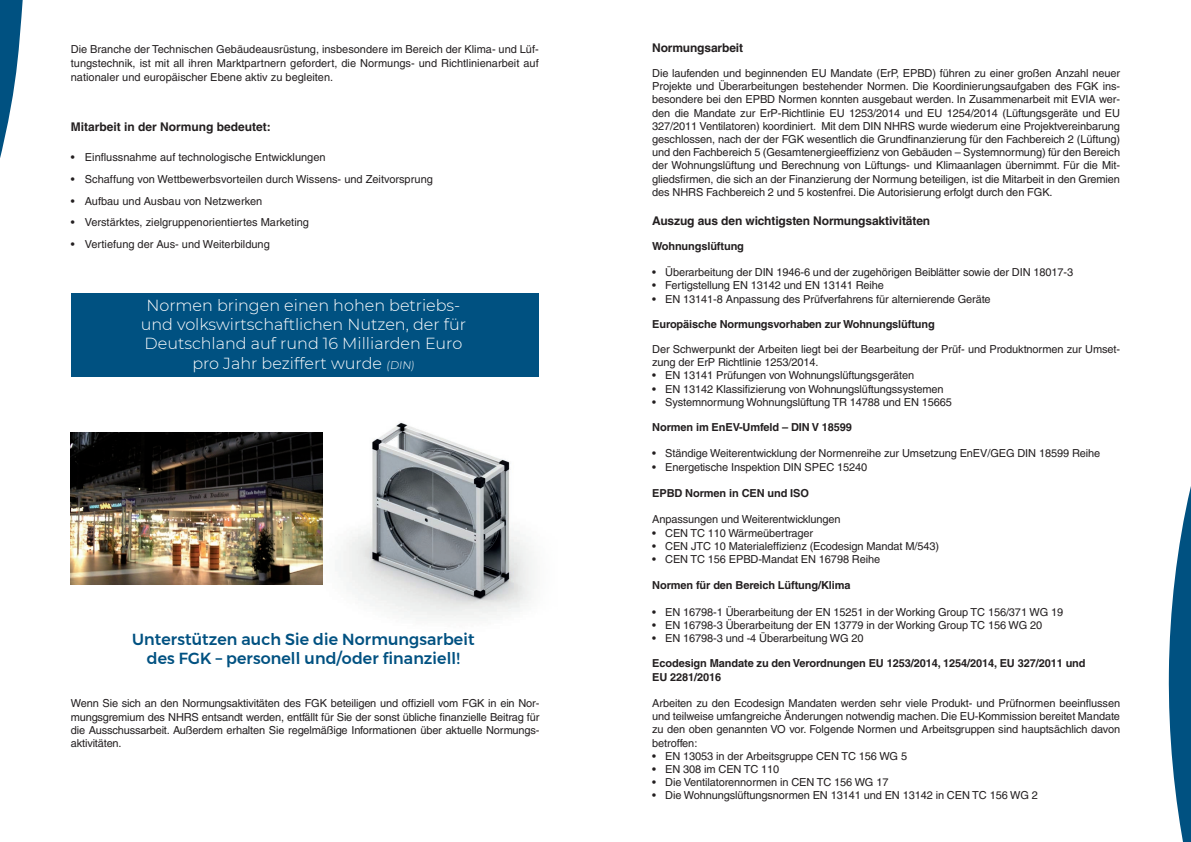
<style>
.page{position:relative;width:1191px;height:842px;background:#fff}
.page>*{position:absolute;margin:0;border:0;box-sizing:border-box;transform-origin:0 0}
.t1{font:300 16px/19.2px "Montserrat";color:#fff;text-align:center}
.t2{font:500 16px/19.2px "Montserrat";color:#005181;text-align:center}
.t3{font:700 12px "Helvetica";letter-spacing:-.01em;color:#231f20}
.t4{font:11px/13.2px "Helvetica";letter-spacing:-.01em;color:#231f20;text-align:justify}
.t5{font:700 11px/13.2px "Helvetica";letter-spacing:-.01em;color:#231f20}
.s1{font-size:11px}
</style>
<div class="page">
<div style="left:71px;top:293px;width:468px;height:84px;background:#005181"></div>
<img style="left:284px;top:422px;width:250px;height:197px">
<img style="left:71px;top:432px;width:251px;height:152px">
<svg style="left:0;top:0;width:23px;height:158px"></svg>
<svg style="left:1168px;top:486px;width:23px;height:356px"></svg>
<p class="t4" style="left:71px;top:43px;width:469px">Die Branche der Technischen Gebäudeausrüstung, insbesondere im Bereich der Klima- und Lüf&shy;tungstechnik, ist mit all ihren Marktpartnern gefordert, die Normungs- und Richtlinienarbeit auf</p>
<p class="t4" style="left:71px;top:70px;width:264px">nationaler und europäischer Ebene aktiv zu begleiten.</p>
<p class="t3" style="left:71px;top:120px;width:201px">Mitarbeit in der Normung bedeutet:</p>
<p class="t4" style="left:71px;top:151px;width:256px">• Einflussnahme auf technologische Entwicklungen</p>
<p class="t4" style="left:71px;top:173px;width:363px">• Schaffung von Wettbewerbsvorteilen durch Wissens- und Zeitvorsprung</p>
<p class="t4" style="left:71px;top:194px;width:193px">• Aufbau und Ausbau von Netzwerken</p>
<p class="t4" style="left:71px;top:216px;width:240px">• Verstärktes, zielgruppenorientiertes Marketing</p>
<p class="t4" style="left:71px;top:238px;width:200px">• Vertiefung der Aus- und Weiterbildung</p>
<h1 class="t1" style="left:141px;top:295px;width:327px">Normen bringen einen hohen betriebs&shy;und volkswirtschaftlichen Nutzen, der für Deutschland auf rund 16 Milliarden Euro pro Jahr beziffert wurde <span class="s1">(DIN)</span></h1>
<h1 class="t2" style="left:132px;top:629px;width:344px">Unterstützen auch Sie die Normungsarbeit des FGK – personell und/oder finanziell!</h1>
<p class="t4" style="left:71px;top:697px;width:470px">Wenn Sie sich an den Normungsaktivitäten des FGK beteiligen und offiziell vom FGK in ein Nor&shy;mungsgremium des NHRS entsandt werden, entfällt für Sie der sonst übliche finanzielle Beitrag für die Ausschussarbeit. Außerdem erhalten Sie regelmäßige Informationen über aktuelle Normungs&shy;aktivitäten.</p>
<p class="t3" style="left:652px;top:40px;width:92px">Normungsarbeit</p>
<p class="t4" style="left:652px;top:67px;width:469px">Die laufenden und beginnenden EU Mandate (ErP, EPBD) führen zu einer großen Anzahl neuer Projekte und Überarbeitungen bestehender Normen. Die Koordinierungsaufgaben des FGK ins&shy;besondere bei den EPBD Normen konnten ausgebaut werden. In Zusammenarbeit mit EVIA wer&shy;den die Mandate zur ErP-Richtlinie EU 1253/2014 und EU 1254/2014 (Lüftungsgeräte und EU 327/2011 Ventilatoren) koordiniert. Mit dem DIN NHRS wurde wiederum eine Projektvereinbarung geschlossen, nach der der FGK wesentlich die Grundfinanzierung für den Fachbereich 2 (Lüftung) und den Fachbereich 5 (Gesamtenergieeffizienz von Gebäuden – Systemnormung) für den Bereich der Wohnungslüftung und Berechnung von Lüftungs- und Klimaanlagen übernimmt. Für die Mit&shy;gliedsfirmen, die sich an der Finanzierung der Normung beteiligen, ist die Mitarbeit in den Gremien des NHRS Fachbereich 2 und 5 kostenfrei. Die Autorisierung erfolgt durch den FGK.</p>
<p class="t3" style="left:652px;top:213px;width:279px">Auszug aus den wichtigsten Normungsaktivitäten</p>
<p class="t5" style="left:652px;top:239px;width:93px">Wohnungslüftung</p>
<p class="t4" style="left:652px;top:266px;width:422px">• Überarbeitung der DIN 1946-6 und der zugehörigen Beiblätter sowie der DIN 18017-3</p>
<p class="t4" style="left:652px;top:279px;width:233px">• Fertigstellung EN 13142 und EN 13141 Reihe</p>
<p class="t4" style="left:652px;top:292px;width:340px">• EN 13141-8 Anpassung des Prüfverfahrens für alternierende Geräte</p>
<p class="t5" style="left:652px;top:317px;width:284px">Europäische Normungsvorhaben zur Wohnungslüftung</p>
<p class="t4" style="left:652px;top:343px;width:469px">Der Schwerpunkt der Arbeiten liegt bei der Bearbeitung der Prüf- und Produktnormen zur Umset&shy;zung der ErP Richtlinie 1253/2014.</p>
<p class="t4" style="left:652px;top:369px;width:263px">• EN 13141 Prüfungen von Wohnungslüftungsgeräten</p>
<p class="t4" style="left:652px;top:382px;width:293px">• EN 13142 Klassifizierung von Wohnungslüftungssystemen</p>
<p class="t4" style="left:652px;top:395px;width:301px">• Systemnormung Wohnungslüftung TR 14788 und EN 15665</p>
<p class="t5" style="left:652px;top:420px;width:201px">Normen im EnEV-Umfeld – DIN V 18599</p>
<p class="t4" style="left:652px;top:447px;width:449px">• Ständige Weiterentwicklung der Normenreihe zur Umsetzung EnEV/GEG DIN 18599 Reihe</p>
<p class="t4" style="left:652px;top:460px;width:216px">• Energetische Inspektion DIN SPEC 15240</p>
<p class="t5" style="left:652px;top:486px;width:158px">EPBD Normen in CEN und ISO</p>
<p class="t4" style="left:652px;top:513px;width:190px">Anpassungen und Weiterentwicklungen</p>
<p class="t4" style="left:652px;top:526px;width:163px">• CEN TC 110 Wärmeübertrager</p>
<p class="t4" style="left:652px;top:539px;width:288px">• CEN JTC 10 Materialeffizienz (Ecodesign Mandat M/543)</p>
<p class="t4" style="left:652px;top:553px;width:229px">• CEN TC 156 EPBD-Mandat EN 16798 Reihe</p>
<p class="t5" style="left:652px;top:579px;width:200px">Normen für den Bereich Lüftung/Klima</p>
<p class="t4" style="left:652px;top:605px;width:412px">• EN 16798-1 Überarbeitung der EN 15251 in der Working Group TC 156/371 WG 19</p>
<p class="t4" style="left:652px;top:619px;width:391px">• EN 16798-3 Überarbeitung der EN 13779 in der Working Group TC 156 WG 20</p>
<p class="t4" style="left:652px;top:632px;width:213px">• EN 16798-3 und -4 Überarbeitung WG 20</p>
<p class="t5" style="left:652px;top:657px;width:435px">Ecodesign Mandate zu den Verordnungen EU 1253/2014, 1254/2014, EU 327/2011 und<br>EU 2281/2016</p>
<p class="t4" style="left:652px;top:697px;width:469px">Arbeiten zu den Ecodesign Mandaten werden sehr viele Produkt- und Prüfnormen beeinflussen und teilweise umfangreiche Änderungen notwendig machen. Die EU-Kommission bereitet Mandate zu den oben genannten VO vor. Folgende Normen und Arbeitsgruppen sind hauptsächlich davon betroffen:</p>
<p class="t4" style="left:652px;top:749px;width:256px">• EN 13053 in der Arbeitsgruppe CEN TC 156 WG 5</p>
<p class="t4" style="left:652px;top:763px;width:129px">• EN 308 im CEN TC 110</p>
<p class="t4" style="left:652px;top:776px;width:238px">• Die Ventilatorennormen in CEN TC 156 WG 17</p>
<p class="t4" style="left:652px;top:789px;width:387px">• Die Wohnungslüftungsnormen EN 13141 und EN 13142 in CEN TC 156 WG 2</p>
</div>
